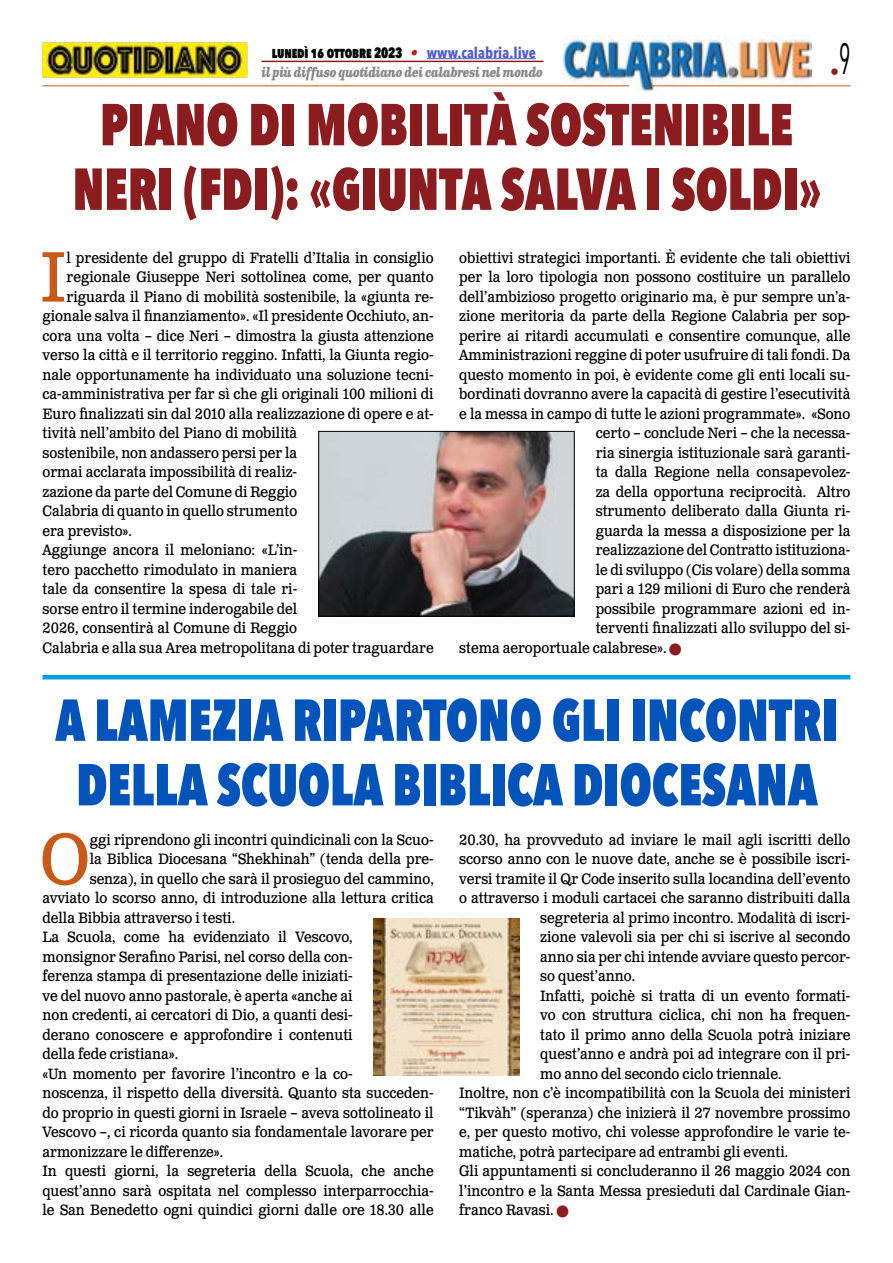
<style>
.page{position:relative;width:893px;height:1263px;background:#fff}
.page>*{position:absolute;margin:0;border:0;box-sizing:border-box;transform-origin:0 0}
.t1{font:71.25px "Clarendon Text Pro";color:#c85a19;scale:.9 1}
.t2{font:800 58.5px/64.5px "Avenir Next Condensed";color:#8b1c1f;text-align:center;scale:.86 1}
.t3{font:800 58.5px/64.5px "Avenir Next Condensed";color:#0253ba;text-align:center;scale:.86 1}
.t4{font:18px "Avenir Next Condensed";color:#8b1c1f}
.t5{font:15px "Clarendon Text Pro";color:#000;scale:.9 1}
.t6{font:800 15px "Avenir Next Condensed";letter-spacing:-.01em;color:#000;scale:.86 1}
.t7{font:italic 700 13.5px "Clarendon Text Pro";letter-spacing:-.05em;color:#878787;scale:.79 1}
.s1{font-family:"Clarendon Text Pro";font-weight:700;font-style:italic;color:#ca181a}
.s2{font-weight:700;color:#4f5cd6}
.s3{color:#8b1c1f}
</style>
<div class="page">
<img style="left:563px;top:36px;width:248px;height:54px">
<hr style="left:43px;top:85px;width:586px;height:1px;background:#c85a19">
<hr style="left:651px;top:85px;width:199px;height:1px;background:#c85a19">
<hr style="left:427px;top:58px;width:109px;height:1px;background:#4f5cd6">
<hr style="left:261px;top:61px;width:282px;height:1px;background:#8b1c1f">
<img style="left:43px;top:43px;width:204px;height:34px">
<img style="left:320px;top:433px;width:252px;height:181px">
<div style="left:318px;top:431px;width:256px;height:185px;border:1px solid #000"></div>
<hr style="left:43px;top:675px;width:807px;height:4px;background:#009fe3">
<img style="left:374px;top:918px;width:145px;height:158px">
<p class="t6" style="left:272px;top:43px;width:309px">lunedì 16 ottobre 2023 <span class="s1">•</span> <span class="s2">www.calabria.live</span></p>
<p class="t7" style="left:261px;top:64px;width:358px">il più diffuso quotidiano dei calabresi nel mondo</p>
<h2 class="t2" style="left:73px;top:92px;width:873px">PIANO DI MOBILITÀ SOSTENIBILE<br>NERI (FDI): «GIUNTA SALVA I SOLDI»</h2>
<p class="t4" style="left:830px;top:57px;width:22px">•<sup>9</sup></p>
<h1 class="t1" style="left:40px;top:234px;width:31px">I</h1>
<p class="t5" style="left:67px;top:248px;width:409px">l presidente del gruppo di Fratelli d’Italia in consiglio</p>
<p class="t5" style="left:67px;top:268px;width:409px">regionale Giuseppe Neri sottolinea come, per quanto</p>
<p class="t5" style="left:67px;top:287px;width:409px">riguarda il Piano di mobilità sostenibile, la «giunta re-</p>
<p class="t5" style="left:43px;top:307px;width:436px">gionale salva il finanziamento». «Il presidente Occhiuto, an-</p>
<p class="t5" style="left:43px;top:326px;width:436px">cora una volta – dice Neri – dimostra la giusta attenzione</p>
<p class="t5" style="left:43px;top:346px;width:436px">verso la città e il territorio reggino. Infatti, la Giunta regio-</p>
<p class="t5" style="left:43px;top:365px;width:436px">nale opportunamente ha individuato una soluzione tecni-</p>
<p class="t5" style="left:43px;top:385px;width:436px">ca-amministrativa per far sì che gli originali 100 milioni di</p>
<p class="t5" style="left:43px;top:404px;width:436px">Euro finalizzati sin dal 2010 alla realizzazione di opere e at-</p>
<p class="t5" style="left:43px;top:424px;width:285px">tività nell’ambito del Piano di mobilità</p>
<p class="t5" style="left:43px;top:443px;width:285px">sostenibile, non andassero persi per la</p>
<p class="t5" style="left:43px;top:463px;width:284px">ormai acclarata impossibilità di realiz-</p>
<p class="t5" style="left:43px;top:482px;width:284px">zazione da parte del Comune di Reggio</p>
<p class="t5" style="left:43px;top:502px;width:285px">Calabria di quanto in quello strumento</p>
<p class="t5" style="left:43px;top:521px;width:101px">era previsto».</p>
<p class="t5" style="left:43px;top:541px;width:284px">Aggiunge ancora il meloniano: «L’in-</p>
<p class="t5" style="left:43px;top:560px;width:284px">tero pacchetto rimodulato in maniera</p>
<p class="t5" style="left:43px;top:580px;width:285px">tale da consentire la spesa di tale ri-</p>
<p class="t5" style="left:43px;top:599px;width:285px">sorse entro il termine inderogabile del</p>
<p class="t5" style="left:43px;top:619px;width:284px">2026, consentirà al Comune di Reggio</p>
<p class="t5" style="left:43px;top:638px;width:436px">Calabria e alla sua Area metropolitana di poter traguardare</p>
<p class="t5" style="left:459px;top:248px;width:436px">obiettivi strategici importanti. È evidente che tali obiettivi</p>
<p class="t5" style="left:459px;top:268px;width:436px">per la loro tipologia non possono costituire un parallelo</p>
<p class="t5" style="left:459px;top:287px;width:436px">dell’ambizioso progetto originario ma, è pur sempre un’a-</p>
<p class="t5" style="left:459px;top:307px;width:436px">zione meritoria da parte della Regione Calabria per sop-</p>
<p class="t5" style="left:459px;top:326px;width:436px">perire ai ritardi accumulati e consentire comunque, alle</p>
<p class="t5" style="left:459px;top:346px;width:436px">Amministrazioni reggine di poter usufruire di tali fondi. Da</p>
<p class="t5" style="left:459px;top:365px;width:436px">questo momento in poi, è evidente come gli enti locali su-</p>
<p class="t5" style="left:459px;top:385px;width:436px">bordinati dovranno avere la capacità di gestire l’esecutività</p>
<p class="t5" style="left:459px;top:404px;width:436px">e la messa in campo di tutte le azioni programmate». «Sono</p>
<p class="t5" style="left:596px;top:424px;width:285px">certo – conclude Neri – che la necessa-</p>
<p class="t5" style="left:596px;top:443px;width:284px">ria sinergia istituzionale sarà garanti-</p>
<p class="t5" style="left:596px;top:463px;width:284px">ta dalla Regione nella consapevolez-</p>
<p class="t5" style="left:596px;top:482px;width:284px">za della opportuna reciprocità. Altro</p>
<p class="t5" style="left:596px;top:502px;width:284px">strumento deliberato dalla Giunta ri-</p>
<p class="t5" style="left:596px;top:521px;width:285px">guarda la messa a disposizione per la</p>
<p class="t5" style="left:596px;top:541px;width:285px">realizzazione del Contratto istituziona-</p>
<p class="t5" style="left:596px;top:560px;width:285px">le di sviluppo (Cis volare) della somma</p>
<p class="t5" style="left:596px;top:580px;width:285px">pari a 129 milioni di Euro che renderà</p>
<p class="t5" style="left:596px;top:599px;width:284px">possibile programmare azioni ed in-</p>
<p class="t5" style="left:596px;top:619px;width:284px">terventi finalizzati allo sviluppo del si-</p>
<p class="t5" style="left:459px;top:638px;width:248px">stema aeroportuale calabrese». <span class="s3">■</span></p>
<h2 class="t3" style="left:55px;top:687px;width:911px">A LAMEZIA RIPARTONO GLI INCONTRI<br>DELLA SCUOLA BIBLICA DIOCESANA</h2>
<h1 class="t1" style="left:40px;top:816px;width:56px">O</h1>
<p class="t5" style="left:90px;top:830px;width:384px">ggi riprendono gli incontri quindicinali con la Scuo-</p>
<p class="t5" style="left:90px;top:850px;width:384px">la Biblica Diocesana “Shekhinah” (tenda della pre-</p>
<p class="t5" style="left:90px;top:869px;width:384px">senza), in quello che sarà il prosieguo del cammino,</p>
<p class="t5" style="left:43px;top:889px;width:436px">avviato lo scorso anno, di introduzione alla lettura critica</p>
<p class="t5" style="left:43px;top:908px;width:215px">della Bibbia attraverso i testi.</p>
<p class="t5" style="left:43px;top:928px;width:346px">La Scuola, come ha evidenziato il Vescovo,</p>
<p class="t5" style="left:43px;top:947px;width:346px">monsignor Serafino Parisi, nel corso della con-</p>
<p class="t5" style="left:43px;top:967px;width:346px">ferenza stampa di presentazione delle iniziati-</p>
<p class="t5" style="left:43px;top:986px;width:346px">ve del nuovo anno pastorale, è aperta «anche ai</p>
<p class="t5" style="left:43px;top:1006px;width:346px">non credenti, ai cercatori di Dio, a quanti desi-</p>
<p class="t5" style="left:43px;top:1025px;width:346px">derano conoscere e approfondire i contenuti</p>
<p class="t5" style="left:43px;top:1045px;width:152px">della fede cristiana».</p>
<p class="t5" style="left:43px;top:1064px;width:346px">«Un momento per favorire l’incontro e la co-</p>
<p class="t5" style="left:43px;top:1084px;width:436px">noscenza, il rispetto della diversità. Quanto sta succeden-</p>
<p class="t5" style="left:43px;top:1103px;width:436px">do proprio in questi giorni in Israele – aveva sottolineato il</p>
<p class="t5" style="left:43px;top:1123px;width:436px">Vescovo –, ci ricorda quanto sia fondamentale lavorare per</p>
<p class="t5" style="left:43px;top:1142px;width:202px">armonizzare le differenze».</p>
<p class="t5" style="left:43px;top:1162px;width:436px">In questi giorni, la segreteria della Scuola, che anche</p>
<p class="t5" style="left:43px;top:1181px;width:436px">quest’anno sarà ospitata nel complesso interparrocchia-</p>
<p class="t5" style="left:43px;top:1201px;width:436px">le San Benedetto ogni quindici giorni dalle ore 18.30 alle</p>
<p class="t5" style="left:459px;top:830px;width:436px">20.30, ha provveduto ad inviare le mail agli iscritti dello</p>
<p class="t5" style="left:459px;top:850px;width:436px">scorso anno con le nuove date, anche se è possibile iscri-</p>
<p class="t5" style="left:459px;top:869px;width:436px">versi tramite il Qr Code inserito sulla locandina dell’evento</p>
<p class="t5" style="left:459px;top:889px;width:436px">o attraverso i moduli cartacei che saranno distribuiti dalla</p>
<p class="t5" style="left:540px;top:908px;width:346px">segreteria al primo incontro. Modalità di iscri-</p>
<p class="t5" style="left:540px;top:928px;width:346px">zione valevoli sia per chi si iscrive al secondo</p>
<p class="t5" style="left:540px;top:947px;width:346px">anno sia per chi intende avviare questo percor-</p>
<p class="t5" style="left:540px;top:967px;width:107px">so quest’anno.</p>
<p class="t5" style="left:540px;top:986px;width:346px">Infatti, poichè si tratta di un evento formati-</p>
<p class="t5" style="left:540px;top:1006px;width:346px">vo con struttura ciclica, chi non ha frequen-</p>
<p class="t5" style="left:540px;top:1025px;width:346px">tato il primo anno della Scuola potrà iniziare</p>
<p class="t5" style="left:540px;top:1045px;width:346px">quest’anno e andrà poi ad integrare con il pri-</p>
<p class="t5" style="left:540px;top:1064px;width:269px">mo anno del secondo ciclo triennale.</p>
<p class="t5" style="left:459px;top:1084px;width:436px">Inoltre, non c’è incompatibilità con la Scuola dei ministeri</p>
<p class="t5" style="left:459px;top:1103px;width:436px">“Tikvàh” (speranza) che inizierà il 27 novembre prossimo</p>
<p class="t5" style="left:459px;top:1123px;width:436px">e, per questo motivo, chi volesse approfondire le varie te-</p>
<p class="t5" style="left:459px;top:1142px;width:367px">matiche, potrà partecipare ad entrambi gli eventi.</p>
<p class="t5" style="left:459px;top:1162px;width:436px">Gli appuntamenti si concluderanno il 26 maggio 2024 con</p>
<p class="t5" style="left:459px;top:1181px;width:436px">l’incontro e la Santa Messa presieduti dal Cardinale Gian-</p>
<p class="t5" style="left:459px;top:1201px;width:123px">franco Ravasi. <span class="s3">■</span></p>
</div>
